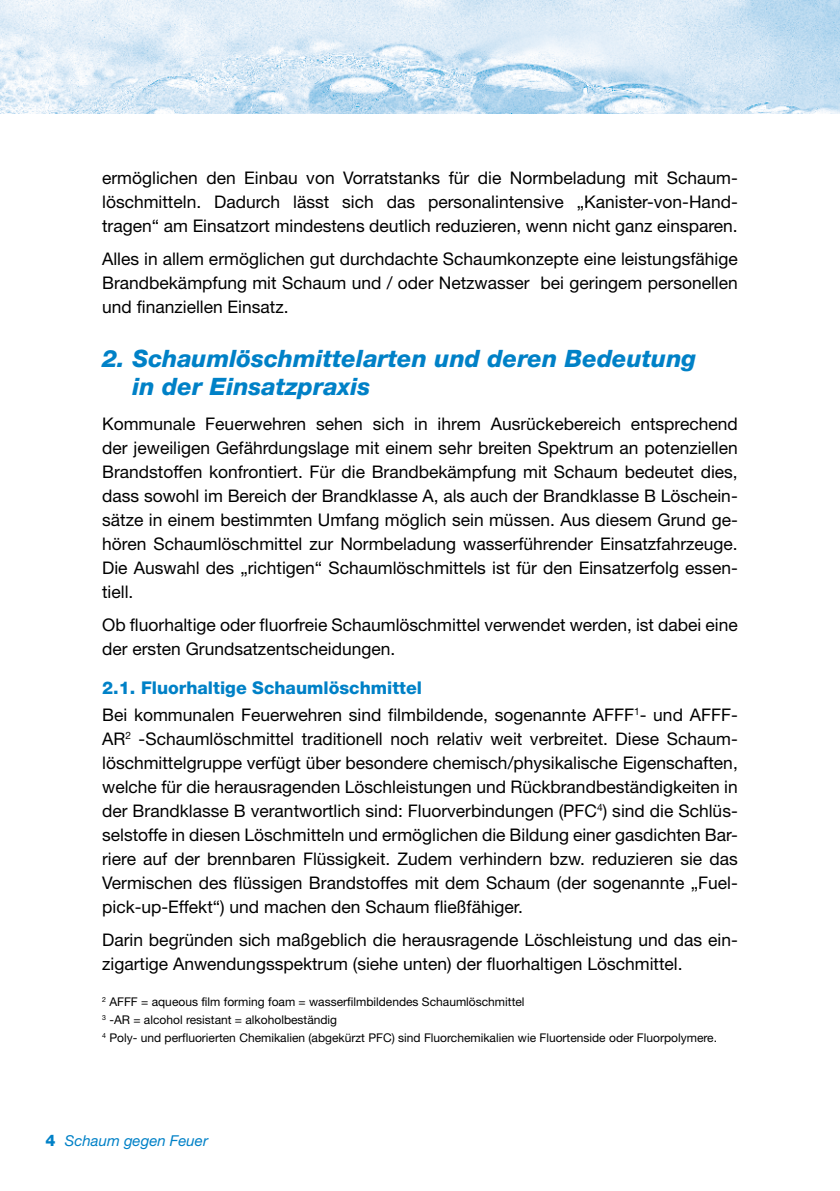
<style>
.page{position:relative;width:840px;height:1191px;background:#fff}
.page>*{position:absolute;margin:0;border:0;box-sizing:border-box;transform-origin:0 0}
.t1{font:italic 800 24px/28px "Helvetica Neue";color:#0081c7}
.t2{font:800 17.6px "Helvetica Neue";color:#0081c7}
.t3{font:17.4px/24px "Helvetica Neue";color:#000;text-align:justify}
.t4{font:italic 15px "Helvetica Neue";color:#0081c7}
.t5{font:12px/18px "Helvetica Neue";color:#000}
.s1{font-weight:800;font-style:normal;font-size:16px}
</style>
<div class="page">
<img style="left:0;top:0;width:839px;height:113px">
<p class="t3" style="left:102px;top:165px;width:636px">ermöglichen den Einbau von Vorratstanks für die Normbeladung mit Schaum&shy;löschmitteln. Dadurch lässt sich das personalintensive „Kanister-von-Hand&shy;tragen“ am Einsatzort mindestens deutlich reduzieren, wenn nicht ganz einsparen.</p>
<p class="t3" style="left:102px;top:246px;width:636px">Alles in allem ermöglichen gut durchdachte Schaumkonzepte eine leistungsfähige Brandbekämpfung mit Schaum und / oder Netzwasser bei geringem personellen und finanziellen Einsatz.</p>
<h1 class="t1" style="left:132px;top:344px;width:565px;text-indent:-30px">2. Schaumlöschmittelarten und deren Bedeutung in der Einsatzpraxis</h1>
<p class="t3" style="left:102px;top:412px;width:636px">Kommunale Feuerwehren sehen sich in ihrem Ausrückebereich entsprechend der jeweiligen Gefährdungslage mit einem sehr breiten Spektrum an potenziellen Brandstoffen konfrontiert. Für die Brandbekämpfung mit Schaum bedeutet dies, dass sowohl im Bereich der Brandklasse A, als auch der Brandklasse B Löschein&shy;sätze in einem bestimmten Umfang möglich sein müssen. Aus diesem Grund ge&shy;hören Schaumlöschmittel zur Normbeladung wasserführender Einsatzfahrzeuge.<br>Die Auswahl des „richtigen“ Schaumlöschmittels ist für den Einsatzerfolg essen&shy;tiell.</p>
<p class="t3" style="left:102px;top:613px;width:636px">Ob fluorhaltige oder fluorfreie Schaumlöschmittel verwendet werden, ist dabei eine der ersten Grundsatzentscheidungen.</p>
<p class="t2" style="left:102px;top:677px;width:321px">2.1. Fluorhaltige Schaumlöschmittel</p>
<p class="t3" style="left:102px;top:702px;width:636px">Bei kommunalen Feuerwehren sind filmbildende, sogenannte AFFF<sup>1</sup>- und AFFF-AR<sup>2</sup> -Schaumlöschmittel traditionell noch relativ weit verbreitet. Diese Schaum&shy;löschmittelgruppe verfügt über besondere chemisch/physikalische Eigenschaften, welche für die herausragenden Löschleistungen und Rückbrandbeständigkeiten in der Brandklasse B verantwortlich sind: Fluorverbindungen (PFC<sup>4</sup>) sind die Schlüs&shy;selstoffe in diesen Löschmitteln und ermöglichen die Bildung einer gasdichten Bar&shy;riere auf der brennbaren Flüssigkeit. Zudem verhindern bzw. reduzieren sie das Vermischen des flüssigen Brandstoffes mit dem Schaum (der sogenannte „Fuel&shy;pick-up-Effekt“) und machen den Schaum fließfähiger.</p>
<p class="t3" style="left:102px;top:927px;width:636px">Darin begründen sich maßgeblich die herausragende Löschleistung und das ein&shy;zigartige Anwendungsspektrum (siehe unten) der fluorhaltigen Löschmittel.</p>
<p class="t5" style="left:102px;top:992px;width:616px"><sup>2</sup> AFFF = aqueous film forming foam = wasserfilmbildendes Schaumlöschmittel<br><sup>3</sup> -AR = alcohol resistant = alkoholbeständig<br><sup>4</sup> Poly- und perfluorierten Chemikalien (abgekürzt PFC) sind Fluorchemikalien wie Fluortenside oder Fluorpolymere.</p>
<p class="t4" style="left:45px;top:1131px;width:164px"><span class="s1">4</span> Schaum gegen Feuer</p>
</div>
